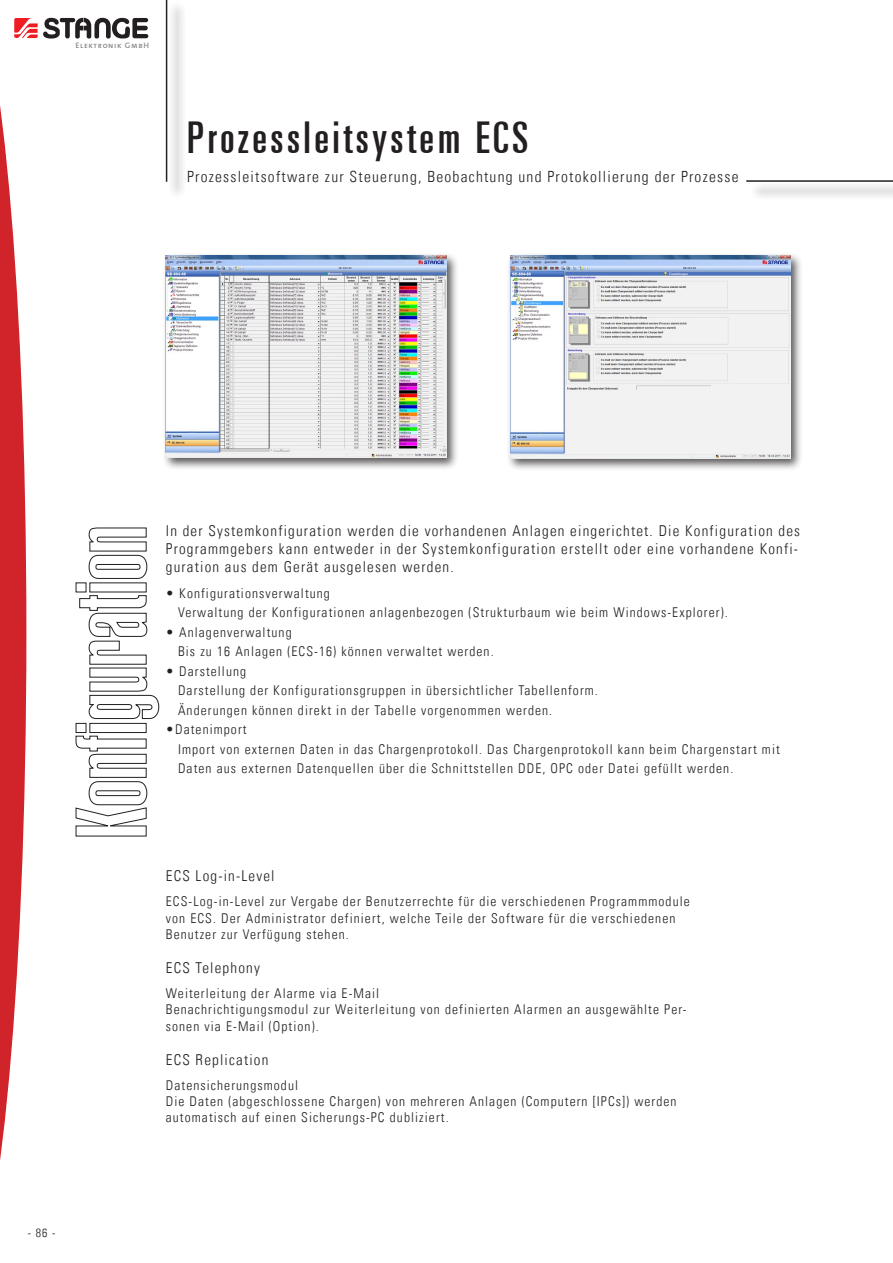
<style>
.page{position:relative;width:893px;height:1263px;background:#fff}
.page>*{position:absolute;margin:0;border:0;box-sizing:border-box;transform-origin:0 0}
.Inhaltsverzeinchnis{font:ultra-condensed 43.95px "Univers LT";letter-spacing:.08em;color:#231f20}
.t1{font:300 condensed 15.45px "Univers LT";letter-spacing:.08em;color:#231f20}
.t2{font:300 condensed 15px/18px "Univers LT";letter-spacing:.08em;color:#231f20}
.t3{font:300 condensed 13.5px/16.2px "Univers LT";letter-spacing:.08em;color:#231f20}
.t4{font:300 condensed 12px "Univers LT";color:#231f20}
.t5{font:7.95px "The Sans Semi Bold Caps";letter-spacing:.08em;color:#8a8c8f}
</style>
<div class="page">
<div style="left:168px;top:1px;width:18px;height:199px;background:#f0f0f0"></div>
<hr style="left:166px;top:0;width:1px;height:182px;background:#231f20">
<div style="left:506px;top:252px;width:297px;height:219px;background:#231f20;opacity:.75"></div>
<img style="left:510px;top:256px;width:281px;height:203px">
<div style="left:162px;top:252px;width:297px;height:218px;background:#231f20;opacity:.75"></div>
<img style="left:166px;top:256px;width:280px;height:201px">
<svg style="left:0;top:17px;width:159px;height:1143px"></svg>
<div style="left:750px;top:183px;width:143px;height:17px;background:#efefef"></div>
<hr style="left:746px;top:180px;width:147px;height:2px;background:#231f20">
<p class="t5" style="left:76px;top:38px;width:75px">Elektronik GmbH</p>
<p class="Inhaltsverzeinchnis" style="left:187px;top:112px;width:343px">Prozessleitsystem ECS</p>
<p class="t1" style="left:187px;top:167px;width:553px">Prozessleitsoftware zur Steuerung, Beobachtung und Protokollierung der Prozesse</p>
<p class="t4" style="left:28px;top:1225px;width:29px">- 86 -</p>
<p class="t2" style="left:166px;top:522px;width:636px">In der Systemkonfiguration werden die vorhandenen Anlagen eingerichtet. Die Konfiguration des<br>Programmgebers kann entweder in der Systemkonfiguration erstellt oder eine vorhandene Konfi&shy;guration aus dem Gerät ausgelesen werden.</p>
<p class="t3" style="left:166px;top:585px;width:166px">• Konfigurationsverwaltung</p>
<p class="t3" style="left:178px;top:604px;width:551px">Verwaltung der Konfigurationen anlagenbezogen (Strukturbaum wie beim Windows-Explorer).</p>
<p class="t3" style="left:166px;top:624px;width:127px">• Anlagenverwaltung</p>
<p class="t3" style="left:178px;top:643px;width:317px">Bis zu 16 Anlagen (ECS-16) können verwaltet werden.</p>
<p class="t3" style="left:166px;top:663px;width:82px">• Darstellung</p>
<p class="t3" style="left:178px;top:682px;width:421px">Darstellung der Konfigurationsgruppen in übersichtlicher Tabellenform.</p>
<p class="t3" style="left:178px;top:702px;width:376px">Änderungen können direkt in der Tabelle vorgenommen werden.</p>
<p class="t3" style="left:166px;top:721px;width:82px">•Datenimport</p>
<p class="t3" style="left:178px;top:741px;width:603px">Import von externen Daten in das Chargenprotokoll. Das Chargenprotokoll kann beim Chargenstart mit</p>
<p class="t3" style="left:178px;top:760px;width:557px">Daten aus externen Datenquellen über die Schnittstellen DDE, OPC oder Datei gefüllt werden.</p>
<p class="t2" style="left:166px;top:867px;width:110px">ECS Log-in-Level</p>
<p class="t3" style="left:166px;top:893px;width:525px">ECS-Log-in-Level zur Vergabe der Benutzerrechte für die verschiedenen Programmmodule von ECS. Der Administrator definiert, welche Teile der Software für die verschiedenen<br>Benutzer zur Verfügung stehen.</p>
<p class="t2" style="left:166px;top:959px;width:96px">ECS Telephony</p>
<p class="t3" style="left:166px;top:985px;width:215px">Weiterleitung der Alarme via E-Mail</p>
<p class="t3" style="left:166px;top:1001px;width:522px">Benachrichtigungsmodul zur Weiterleitung von definierten Alarmen an ausgewählte Per&shy;sonen via E-Mail (Option).</p>
<p class="t2" style="left:166px;top:1050px;width:104px">ECS Replication</p>
<p class="t3" style="left:166px;top:1077px;width:134px">Datensicherungsmodul</p>
<p class="t3" style="left:166px;top:1093px;width:512px">Die Daten (abgeschlossene Chargen) von mehreren Anlagen (Computern [IPCs]) werden automatisch auf einen Sicherungs-PC dubliziert.</p>
</div>
